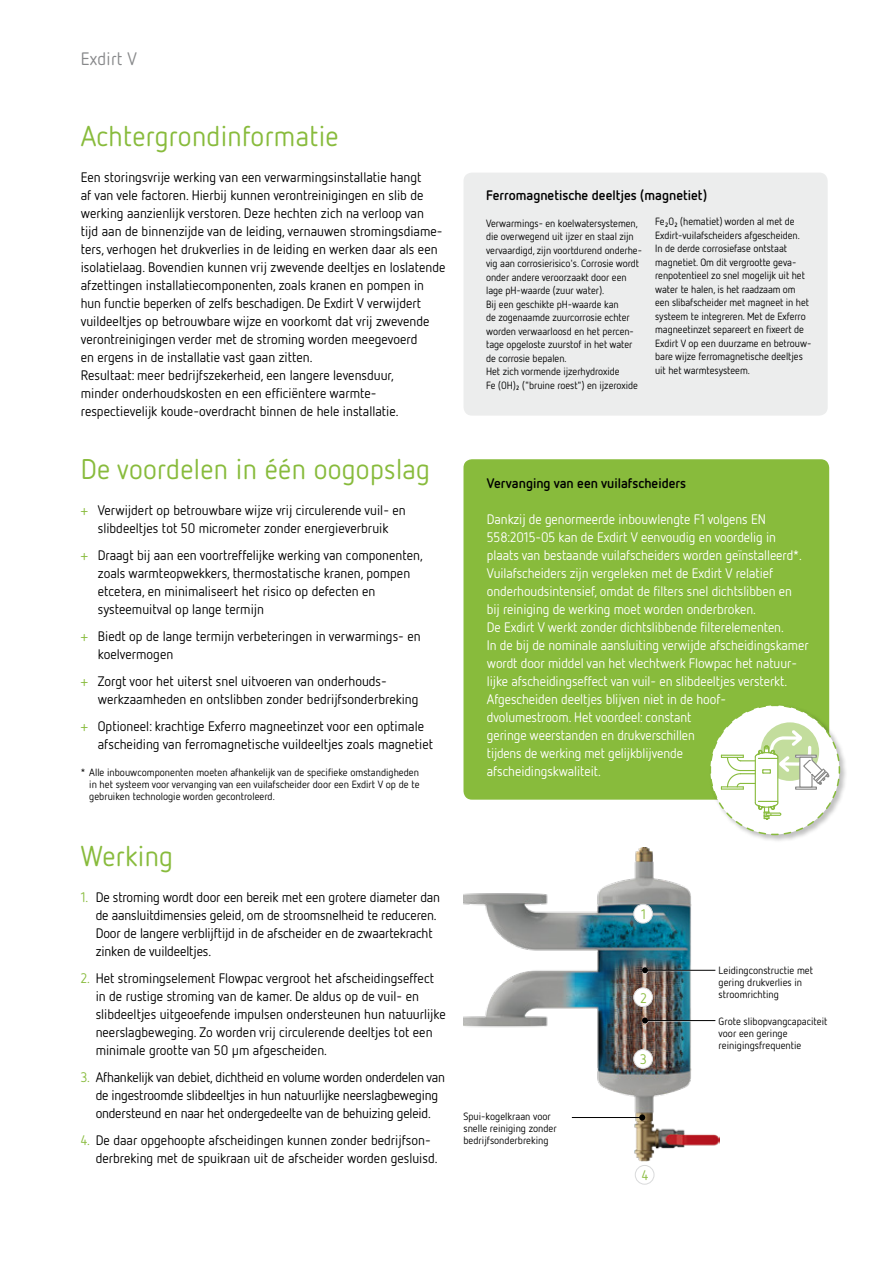
<style>
.page{position:relative;width:893px;height:1263px;background:#fff}
.page>*{position:absolute;margin:0;border:0;box-sizing:border-box;transform-origin:0 0}
.t1{font:28.5px "Netto OT";letter-spacing:.01em;color:#88bb3c}
.t2{font:18px "Netto OT";letter-spacing:.015em;color:#87888a}
.t3{font:13.8px/18px "Netto OT";color:#000}
.t4{font:13.8px/18px "Netto OT";letter-spacing:-.005em;color:#fff}
.t5{font:700 13.8px "Netto OT";color:#000}
.t6{font:13.8px "Netto OT";color:#88bb3c}
.t7{font:10.5px/13.5px "Netto OT";letter-spacing:-.005em;color:#000}
.s1{color:#88bb3c}
</style>
<div class="page">
<div style="left:463px;top:173px;width:365px;height:243px;background:#eceded;border-radius:9px"></div>
<img style="left:463px;top:847px;width:256px;height:314px">
<div style="left:634px;top:904px;width:18px;height:19px;background:#fff;border-radius:50%"></div>
<div style="left:633px;top:904px;width:20px;height:19px;border:1px solid #d9dadb;border-radius:50%"></div>
<div style="left:634px;top:1049px;width:18px;height:19px;background:#fff;border-radius:50%"></div>
<div style="left:633px;top:1049px;width:20px;height:19px;border:1px solid #d9dadb;border-radius:50%"></div>
<div style="left:634px;top:988px;width:18px;height:18px;background:#fff;border-radius:50%"></div>
<div style="left:633px;top:988px;width:20px;height:19px;border:1px solid #d9dadb;border-radius:50%"></div>
<div style="left:635px;top:1165px;width:19px;height:19px;border:1px solid #d9dadb;border-radius:50%"></div>
<hr style="left:572px;top:1117px;width:70px;height:1px;background:#000">
<svg style="left:639px;top:1114px;width:6px;height:6px"></svg>
<hr style="left:645px;top:970px;width:71px;height:1px;background:#fff">
<hr style="left:645px;top:970px;width:70px;height:1px;background:#000">
<svg style="left:642px;top:967px;width:6px;height:7px"></svg>
<hr style="left:645px;top:1020px;width:71px;height:1px;background:#fff">
<hr style="left:645px;top:1020px;width:70px;height:1px;background:#000">
<svg style="left:642px;top:1017px;width:6px;height:7px"></svg>
<div style="left:463px;top:459px;width:366px;height:341px;background:#88bb3c;border-radius:9px"></div>
<div style="left:708px;top:703px;width:140px;height:140px;background:#000;opacity:.25"></div>
<svg style="left:709px;top:704px;width:132px;height:132px"></svg>
<h2 class="t2" style="left:81px;top:48px;width:58px">Exdirt V</h2>
<h1 class="t1" style="left:81px;top:118px;width:259px">Achtergrondinformatie</h1>
<p class="t3" style="left:81px;top:167px;width:366px">Een storingsvrije werking van een verwarmingsinstallatie hangt<br>af van vele factoren. Hierbij kunnen verontreinigingen en slib de werking aanzienlijk verstoren. Deze hechten zich na verloop van<br>tijd aan de binnenzijde van de leiding, vernauwen stromingsdiame&shy;ters, verhogen het drukverlies in de leiding en werken daar als een isolatielaag. Bovendien kunnen vrij zwevende deeltjes en loslatende afzettingen installatiecomponenten, zoals kranen en pompen in hun functie beperken of zelfs beschadigen. De Exdirt V verwijdert vuildeeltjes op betrouwbare wijze en voorkomt dat vrij zwevende verontreinigingen verder met de stroming worden meegevoerd<br>en ergens in de installatie vast gaan zitten.<br>Resultaat: meer bedrijfszekerheid, een langere levensduur,<br>minder onderhoudskosten en een efficiëntere warmte&shy;respectievelijk koude-overdracht binnen de hele installatie.</p>
<h1 class="t1" style="left:81px;top:451px;width:351px">De voordelen in één oogopslag</h1>
<p class="t3" style="left:81px;top:500px;width:326px;text-align:center"><span class="s1">+</span> Verwijdert op betrouwbare wijze vrij circulerende vuil- en slibdeeltjes tot 50 micrometer zonder energieverbruik</p>
<p class="t3" style="left:98px;top:545px;width:327px;text-indent:-17px"><span class="s1">+</span> Draagt bij aan een voortreffelijke werking van componenten, zoals warmteopwekkers, thermostatische kranen, pompen etcetera, en minimaliseert het risico op defecten en systeemuitval op lange termijn</p>
<p class="t3" style="left:98px;top:626px;width:324px;text-indent:-17px"><span class="s1">+</span> Biedt op de lange termijn verbeteringen in verwarmings- en koelvermogen</p>
<p class="t3" style="left:98px;top:671px;width:322px;text-indent:-17px"><span class="s1">+</span> Zorgt voor het uiterst snel uitvoeren van onderhouds&shy;werkzaamheden en ontslibben zonder bedrijfsonderbreking</p>
<p class="t3" style="left:98px;top:716px;width:337px;text-indent:-17px"><span class="s1">+</span> Optioneel: krachtige Exferro magneetinzet voor een optimale afscheiding van ferromagnetische vuildeeltjes zoals magnetiet</p>
<p class="t5" style="left:486px;top:186px;width:222px">Ferromagnetische deeltjes (magnetiet)</p>
<p class="t7" style="left:486px;top:216px;width:157px">Verwarmings- en koelwatersystemen, die overwegend uit ijzer en staal zijn vervaardigd, zijn voortdurend onderhe&shy;vig aan corrosierisico's. Corrosie wordt onder andere veroorzaakt door een lage pH-waarde (zuur water).<br>Bij een geschikte pH-waarde kan<br>de zogenaamde zuurcorrosie echter worden verwaarloosd en het percen&shy;tage opgeloste zuurstof in het water de corrosie bepalen.<br>Het zich vormende ijzerhydroxide<br>Fe (0H)² ("bruine roest") en ijzeroxide</p>
<p class="t7" style="left:655px;top:214px;width:158px">Fe²0² (hematiet) worden al met de Exdirt-vuilafscheiders afgescheiden.<br>In de derde corrosiefase ontstaat magnetiet. Om dit vergrootte geva&shy;renpotentieel zo snel mogelijk uit het water te halen, is het raadzaam om een slibafscheider met magneet in het systeem te integreren. Met de Exferro magneetinzet separeert en fixeert de Exdirt V op een duurzame en betrouw&shy;bare wijze ferromagnetische deeltjes uit het warmtesysteem.</p>
<p class="t5" style="left:487px;top:474px;width:201px">Vervanging van een vuilafscheiders</p>
<p class="t4" style="left:487px;top:509px;width:323px">Dankzij de genormeerde inbouwlengte F1 volgens EN 558:2015-05 kan de Exdirt V eenvoudig en voordelig in plaats van bestaande vuilafscheiders worden geïnstalleerd*.<br>Vuilafscheiders zijn vergeleken met de Exdirt V relatief onderhoudsintensief, omdat de filters snel dichtslibben en<br>bij reiniging de werking moet worden onderbroken.<br>De Exdirt V werkt zonder dichtslibbende filterelementen.<br>In de bij de nominale aansluiting verwijde afscheidingskamer wordt door middel van het vlechtwerk Flowpac het natuur&shy;lijke afscheidingseffect van vuil- en slibdeeltjes versterkt.<br>Afgescheiden deeltjes blijven niet in de hoof&shy;dvolumestroom. Het voordeel: constant<br>geringe weerstanden en drukverschillen<br>tijdens de werking met gelijkblijvende</p>
<p class="t7" style="left:81px;top:765px;width:340px">* Alle inbouwcomponenten moeten afhankelijk van de specifieke omstandigheden</p>
<p class="t4" style="left:487px;top:761px;width:115px">afscheidingskwaliteit.</p>
<p class="t7" style="left:89px;top:778px;width:332px;line-height:12px">in het systeem voor vervanging van een vuilafscheider door een Exdirt V op de te gebruiken technologie worden gecontroleerd.</p>
<h1 class="t1" style="left:81px;top:838px;width:94px">Werking</h1>
<p class="t3" style="left:96px;top:887px;width:346px;text-indent:-15px"><span class="s1">1.</span> De stroming wordt door een bereik met een grotere diameter dan de aansluitdimensies geleid, om de stroomsnelheid te reduceren.<br>Door de langere verblijftijd in de afscheider en de zwaartekracht zinken de vuildeeltjes.</p>
<p class="t3" style="left:96px;top:968px;width:352px;text-indent:-15px"><span class="s1">2.</span> Het stromingselement Flowpac vergroot het afscheidingseffect in de rustige stroming van de kamer. De aldus op de vuil- en slibdeeltjes uitgeoefende impulsen ondersteunen hun natuurlijke neerslagbeweging. Zo worden vrij circulerende deeltjes tot een minimale grootte van 50 μm afgescheiden.</p>
<p class="t3" style="left:81px;top:1067px;width:366px;text-align:center"><span class="s1">3.</span> Afhankelijk van debiet, dichtheid en volume worden onderdelen van de ingestroomde slibdeeltjes in hun natuurlijke neerslagbeweging ondersteund en naar het ondergedeelte van de behuizing geleid.</p>
<p class="t3" style="left:96px;top:1130px;width:343px;text-indent:-15px"><span class="s1">4.</span> De daar opgehoopte afscheidingen kunnen zonder bedrijfson&shy;derbreking met de spuikraan uit de afscheider worden gesluisd.</p>
<p class="t7" style="left:463px;top:1110px;width:95px;line-height:12px">Spui-kogelkraan voor snelle reiniging zonder bedrijfsonderbreking</p>
<p class="t6" style="left:641px;top:906px;width:6px">1</p>
<p class="t6" style="left:640px;top:989px;width:8px">2</p>
<p class="t6" style="left:640px;top:1051px;width:8px">3</p>
<p class="t6" style="left:642px;top:1167px;width:8px">4</p>
<p class="t7" style="left:719px;top:964px;width:96px;line-height:12px">Leidingconstructie met gering drukverlies in stroomrichting</p>
<p class="t7" style="left:719px;top:1015px;width:110px;line-height:12px">Grote slibopvangcapaciteit voor een geringe reinigingsfrequentie</p>
</div>
